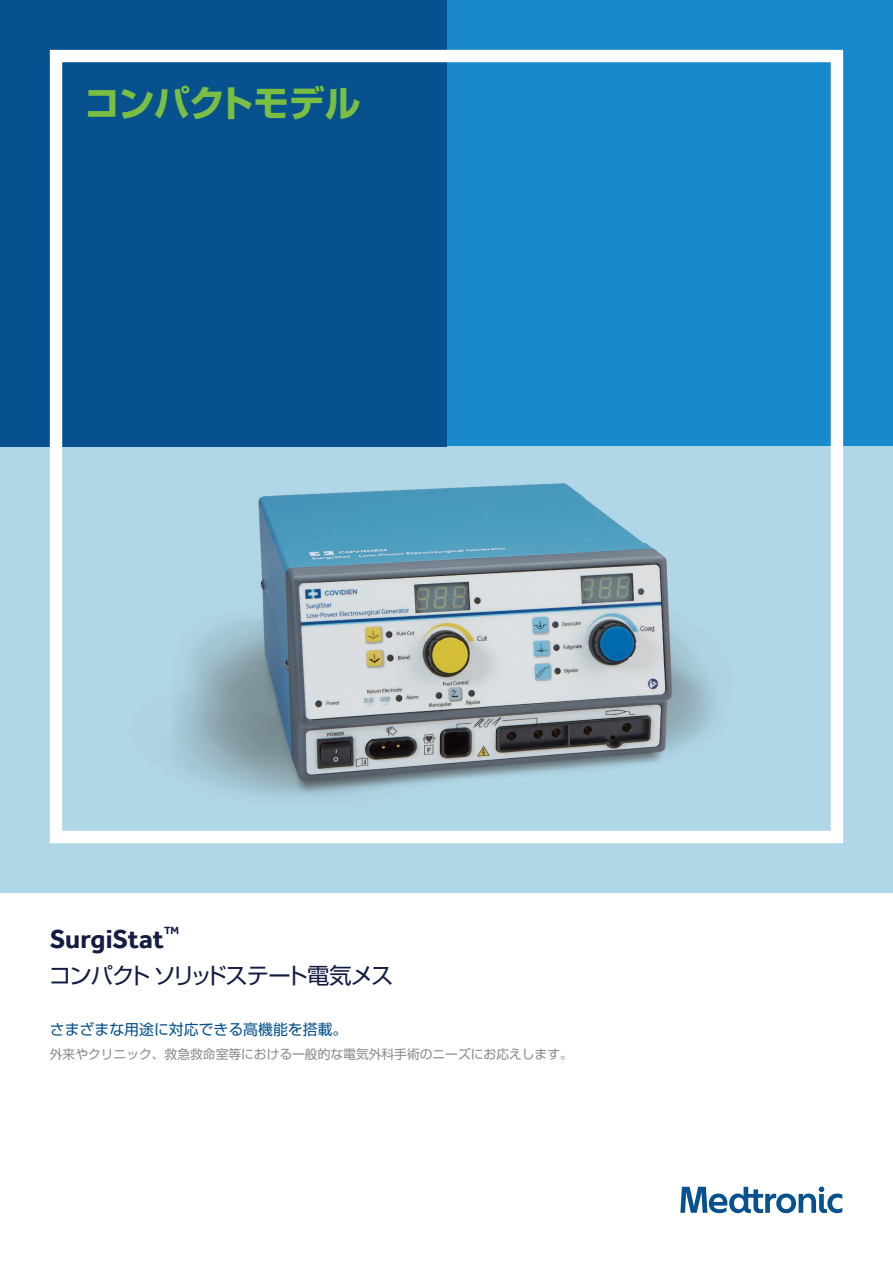
<style>
.page{position:relative;width:893px;height:1263px;background:#fff}
.page>*{position:absolute;margin:0;border:0;box-sizing:border-box;transform-origin:0 0}
.t1{font:700 36.15px "Shin Go Pro";letter-spacing:-.02em;color:#7abe42}
.t2{font:700 26.85px "Effra";color:#131c42}
.t3{font:22.35px "Shin Go Pro";letter-spacing:-.065em;color:#131c42}
.t4{font:14.85px "Shin Go Pro";color:#07528e}
.t5{font:12.75px "Shin Go Pro";color:#8a8c8f}
.t6{font:700 10.65px "Effra";color:#131c42}
</style>
<div class="page">
<div style="left:446px;top:0;width:447px;height:446px;background:#1889cb"></div>
<div style="left:0;top:446px;width:893px;height:447px;background:#afd7e8"></div>
<img style="left:123px;top:446px;width:594px;height:351px">
<svg style="left:680px;top:1186px;width:162px;height:27px"></svg>
<div style="left:0;top:0;width:446px;height:446px;background:#07528e"></div>
<div style="left:50px;top:50px;width:793px;height:793px;border:12px solid #fff"></div>
<h1 class="t1" style="left:84px;top:74px;width:278px">コンパクトモデル</h1>
<h2 class="t2" style="left:50px;top:923px;width:116px">SurgiStat</h2>
<p class="t6" style="left:164px;top:924px;width:17px">TM</p>
<h3 class="t3" style="left:49px;top:957px;width:346px">コンパクトソリッドステート電気メス</h3>
<p class="t4" style="left:50px;top:1017px;width:299px">さまざまな用途に対応できる高機能を搭載。</p>
<p class="t5" style="left:50px;top:1044px;width:524px">外来やクリニック、救急救命室等における一般的な電気外科手術のニーズにお応えします。</p>
</div>
